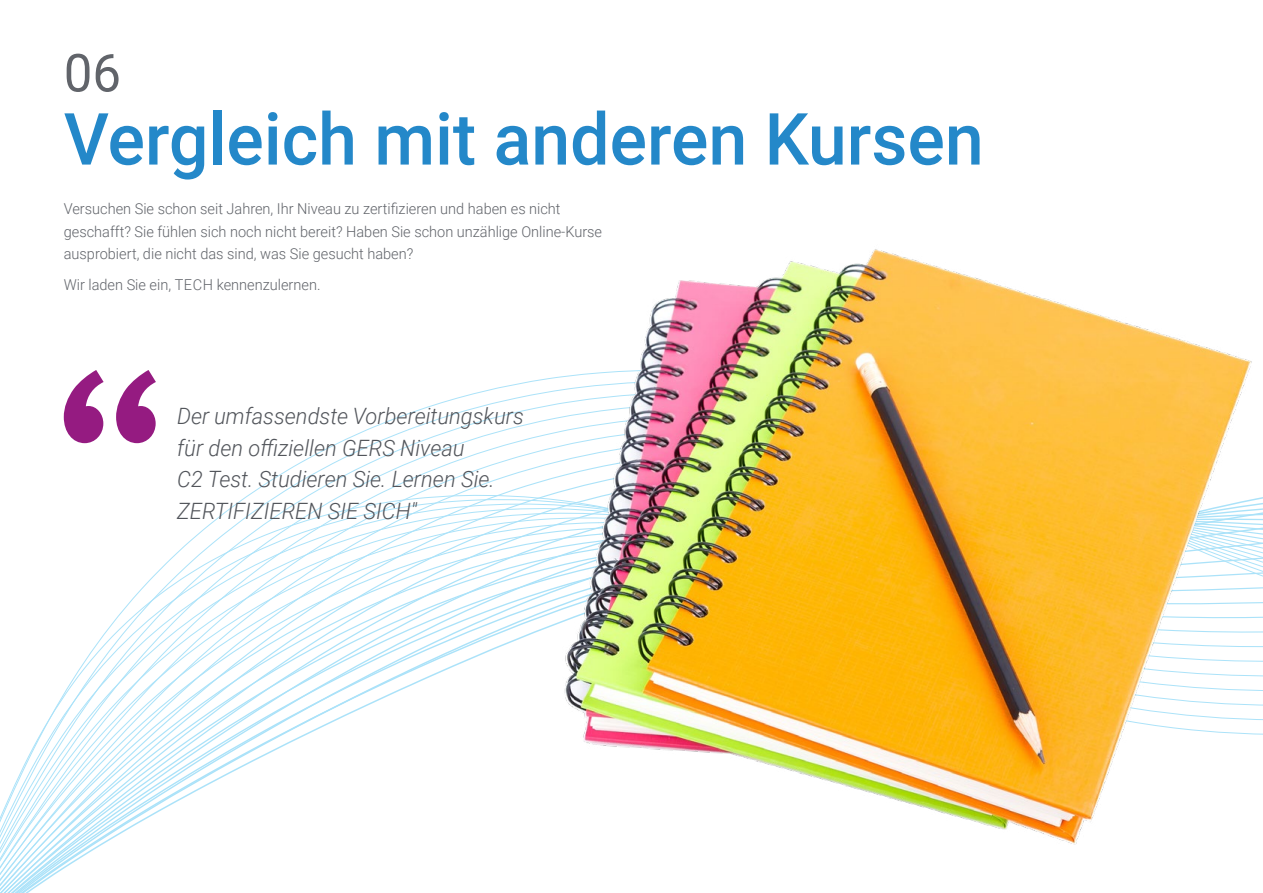
<style>
.page{position:relative;width:1263px;height:893px;background:#fff}
.page>*{position:absolute;margin:0;border:0;box-sizing:border-box;transform-origin:0 0}
.t1{font:500 72px "Roboto";color:#2488c9}
.t2{font:52.5px "Roboto";color:#61646a}
.t3{font:italic 300 22.5px/31.5px "Roboto";color:#52555b}
.t4{font:300 15px/22.5px "Roboto";color:#61646a}
</style>
<div class="page">
<svg style="left:0;top:377px;width:557px;height:516px"></svg>
<img style="left:557px;top:249px;width:706px;height:596px">
<svg style="left:64px;top:370px;width:92px;height:73px"></svg>
<h2 class="t2" style="left:64px;top:36px;width:59px">06</h2>
<h1 class="t1" style="left:64px;top:89px;width:921px">Vergleich mit anderen Kursen</h1>
<p class="t4" style="left:64px;top:197px;width:540px">Versuchen Sie schon seit Jahren, Ihr Niveau zu zertifizieren und haben es nicht geschafft? Sie fühlen sich noch nicht bereit? Haben Sie schon unzählige Online-Kurse ausprobiert, die nicht das sind, was Sie gesucht haben?</p>
<p class="t4" style="left:64px;top:273px;width:258px">Wir laden Sie ein, TECH kennenzulernen.</p>
<h3 class="t3" style="left:177px;top:399px;width:348px">Der umfassendste Vorbereitungskurs für den offiziellen GERS Niveau<br>C2 Test. Studieren Sie. Lernen Sie.<br>ZERTIFIZIEREN SIE SICH"</h3>
</div>
